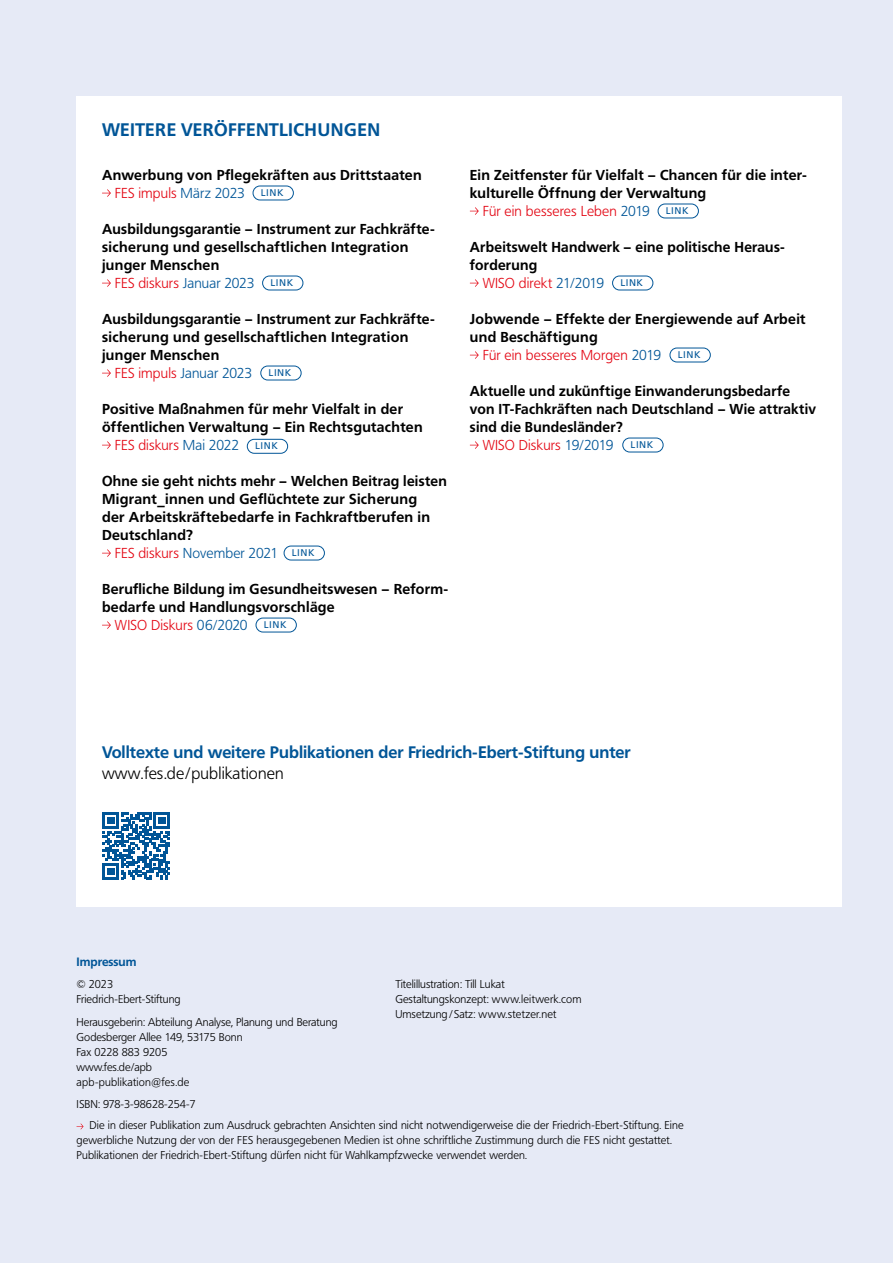
<style>
.page{position:relative;width:893px;height:1263px;background:#e6eaf6}
.page>*{position:absolute;margin:0;border:0;box-sizing:border-box;transform-origin:0 0}
.t1{font:700 18px "Frutiger BQ";letter-spacing:.02em;color:#005597}
.t2{font:700 16.5px "Frutiger BQ";color:#005597}
.t3{font:300 16.5px "Frutiger BQ";letter-spacing:.01em;color:#000}
.t4{font:700 14.25px/18px "Frutiger BQ";letter-spacing:.02em;color:#000}
.t5{font:300 14.25px "Frutiger BQ";letter-spacing:.005em;color:#e30613}
.t6{font:300 14.25px "Frutiger BQ";letter-spacing:.005em;color:#005597}
.t7{font:700 12px "Frutiger BQ";color:#005597}
.t8{font:300 11.25px/15px "Frutiger BQ";letter-spacing:.01em;color:#000}
.t9{font:9.75px "Frutiger LT";letter-spacing:.055em;color:#005597}
.s1{font-weight:300;color:#e30613}
.s2{font-weight:300;color:#005597}
.s3{color:#005597}
.s4{color:#e30613}
</style>
<div class="page">
<div style="left:77px;top:97px;width:765px;height:810px;background:#fff"></div>
<svg style="left:77px;top:1123px;width:7px;height:6px"></svg>
<svg style="left:103px;top:812px;width:67px;height:67px"></svg>
<svg style="left:102px;top:189px;width:9px;height:8px"></svg>
<svg style="left:102px;top:279px;width:9px;height:8px"></svg>
<svg style="left:102px;top:369px;width:9px;height:8px"></svg>
<svg style="left:102px;top:441px;width:9px;height:8px"></svg>
<svg style="left:102px;top:549px;width:9px;height:8px"></svg>
<svg style="left:102px;top:621px;width:9px;height:8px"></svg>
<svg style="left:470px;top:207px;width:9px;height:8px"></svg>
<svg style="left:470px;top:279px;width:9px;height:8px"></svg>
<svg style="left:470px;top:351px;width:9px;height:8px"></svg>
<svg style="left:470px;top:441px;width:9px;height:8px"></svg>
<div style="left:253px;top:186px;width:41px;height:14px;border:1px solid #005597;border-radius:7px"></div>
<div style="left:658px;top:204px;width:41px;height:14px;border:1px solid #005597;border-radius:7px"></div>
<div style="left:612px;top:276px;width:41px;height:14px;border:1px solid #005597;border-radius:7px"></div>
<div style="left:669px;top:348px;width:42px;height:14px;border:1px solid #005597;border-radius:7px"></div>
<div style="left:622px;top:438px;width:42px;height:14px;border:1px solid #005597;border-radius:7px"></div>
<div style="left:262px;top:276px;width:41px;height:14px;border:1px solid #005597;border-radius:7px"></div>
<div style="left:260px;top:366px;width:42px;height:14px;border:1px solid #005597;border-radius:7px"></div>
<div style="left:247px;top:439px;width:41px;height:15px;border:1px solid #005597;border-radius:7px"></div>
<div style="left:284px;top:546px;width:41px;height:14px;border:1px solid #005597;border-radius:7px"></div>
<div style="left:256px;top:618px;width:41px;height:14px;border:1px solid #005597;border-radius:7px"></div>
<p class="t1" style="left:102px;top:119px;width:280px">WEITERE VERÖFFENTLICHUNGEN</p>
<p class="t4" style="left:115px;top:166px;width:308px;text-indent:-13px">Anwerbung von Pflegekräften aus Drittstaaten<br><span class="s1">FES impuls</span> <span class="s2">März 2023</span></p>
<p class="t4" style="left:102px;top:220px;width:334px">Ausbildungsgarantie – Instrument zur Fachkräfte-</p>
<p class="t4" style="left:102px;top:238px;width:308px">sicherung und gesellschaftlichen Integration</p>
<p class="t4" style="left:102px;top:256px;width:119px">junger Menschen</p>
<p class="t5" style="left:115px;top:275px;width:141px">FES diskurs <span class="s3">Januar 2023</span></p>
<p class="t4" style="left:102px;top:310px;width:334px">Ausbildungsgarantie – Instrument zur Fachkräfte-</p>
<p class="t4" style="left:102px;top:328px;width:308px">sicherung und gesellschaftlichen Integration</p>
<p class="t4" style="left:102px;top:346px;width:119px">junger Menschen</p>
<p class="t6" style="left:115px;top:365px;width:139px"><span class="s4">FES impuls</span> Januar 2023</p>
<p class="t4" style="left:102px;top:400px;width:302px">Positive Maßnahmen für mehr Vielfalt in der</p>
<p class="t4" style="left:102px;top:418px;width:322px">öffentlichen Verwaltung – Ein Rechtsgutachten</p>
<p class="t5" style="left:115px;top:437px;width:126px">FES diskurs <span class="s3">Mai 2022</span></p>
<p class="t4" style="left:102px;top:472px;width:346px">Ohne sie geht nichts mehr – Welchen Beitrag leisten</p>
<p class="t4" style="left:102px;top:490px;width:317px">Migrant_innen und Geflüchtete zur Sicherung</p>
<p class="t4" style="left:102px;top:508px;width:330px">der Arbeitskräftebedarfe in Fachkraftberufen in</p>
<p class="t4" style="left:102px;top:526px;width:92px">Deutschland?</p>
<p class="t6" style="left:115px;top:545px;width:165px"><span class="s4">FES diskurs</span> November 2021</p>
<p class="t4" style="left:102px;top:580px;width:348px">Berufliche Bildung im Gesundheitswesen – Reform-</p>
<p class="t4" style="left:102px;top:598px;width:234px">bedarfe und Handlungsvorschläge</p>
<p class="t5" style="left:115px;top:617px;width:134px">WISO Diskurs <span class="s3">06/2020</span></p>
<p class="t9" style="left:261px;top:187px;width:24px">LINK</p>
<p class="t9" style="left:270px;top:277px;width:24px">LINK</p>
<p class="t9" style="left:269px;top:367px;width:24px">LINK</p>
<p class="t9" style="left:255px;top:440px;width:24px">LINK</p>
<p class="t9" style="left:292px;top:547px;width:24px">LINK</p>
<p class="t9" style="left:264px;top:619px;width:24px">LINK</p>
<p class="t4" style="left:470px;top:166px;width:338px">Ein Zeitfenster für Vielfalt – Chancen für die inter-</p>
<p class="t4" style="left:470px;top:184px;width:238px">kulturelle Öffnung der Verwaltung</p>
<p class="t5" style="left:483px;top:203px;width:169px">Für ein besseres Leben <span class="s3">2019</span></p>
<p class="t4" style="left:470px;top:238px;width:316px">Arbeitswelt Handwerk – eine politische Heraus-</p>
<p class="t4" style="left:470px;top:256px;width:69px">forderung</p>
<p class="t5" style="left:483px;top:275px;width:123px">WISO direkt <span class="s3">21/2019</span></p>
<p class="t4" style="left:470px;top:310px;width:337px">Jobwende – Effekte der Energiewende auf Arbeit</p>
<p class="t4" style="left:470px;top:328px;width:129px">und Beschäftigung</p>
<p class="t5" style="left:483px;top:347px;width:180px">Für ein besseres Morgen <span class="s3">2019</span></p>
<p class="t4" style="left:470px;top:382px;width:322px">Aktuelle und zukünftige Einwanderungsbedarfe</p>
<p class="t4" style="left:470px;top:400px;width:348px">von IT-Fachkräften nach Deutschland – Wie attraktiv</p>
<p class="t4" style="left:470px;top:418px;width:154px">sind die Bundesländer?</p>
<p class="t5" style="left:483px;top:437px;width:132px">WISO Diskurs <span class="s3">19/2019</span></p>
<p class="t9" style="left:666px;top:205px;width:24px">LINK</p>
<p class="t9" style="left:620px;top:277px;width:24px">LINK</p>
<p class="t9" style="left:678px;top:349px;width:24px">LINK</p>
<p class="t9" style="left:631px;top:439px;width:24px">LINK</p>
<p class="t2" style="left:102px;top:742px;width:530px">Volltexte und weitere Publikationen der Friedrich-Ebert-Stiftung unter</p>
<p class="t3" style="left:102px;top:763px;width:183px">www.fes.de/publikationen</p>
<p class="t7" style="left:77px;top:954px;width:62px">Impressum</p>
<p class="t8" style="left:77px;top:977px;width:106px">© 2023<br>Friedrich-Ebert-Stiftung</p>
<p class="t8" style="left:77px;top:1014px;width:263px">Herausgeberin: Abteilung Analyse, Planung und Beratung<br>Godesberger Allee 149, 53175 Bonn<br>Fax 0228 883 9205<br>www.fes.de/apb<br>apb-publikation@fes.de</p>
<p class="t8" style="left:77px;top:1097px;width:121px">ISBN: 978-3-98628-254-7</p>
<p class="t8" style="left:395px;top:977px;width:188px">Titelillustration: Till Lukat<br>Gestaltungskonzept: www.leitwerk.com<br>Umsetzung/ Satz: www.stetzer.net</p>
<p class="t8" style="left:77px;top:1118px;width:609px;text-indent:13px">Die in dieser Publikation zum Ausdruck gebrachten Ansichten sind nicht notwendigerweise die der Friedrich-Ebert-Stiftung. Eine gewerbliche Nutzung der von der FES herausgegebenen Medien ist ohne schriftliche Zustimmung durch die FES nicht gestattet.<br>Publikationen der Friedrich-Ebert-Stiftung dürfen nicht für Wahlkampfzwecke verwendet werden.</p>
</div>
